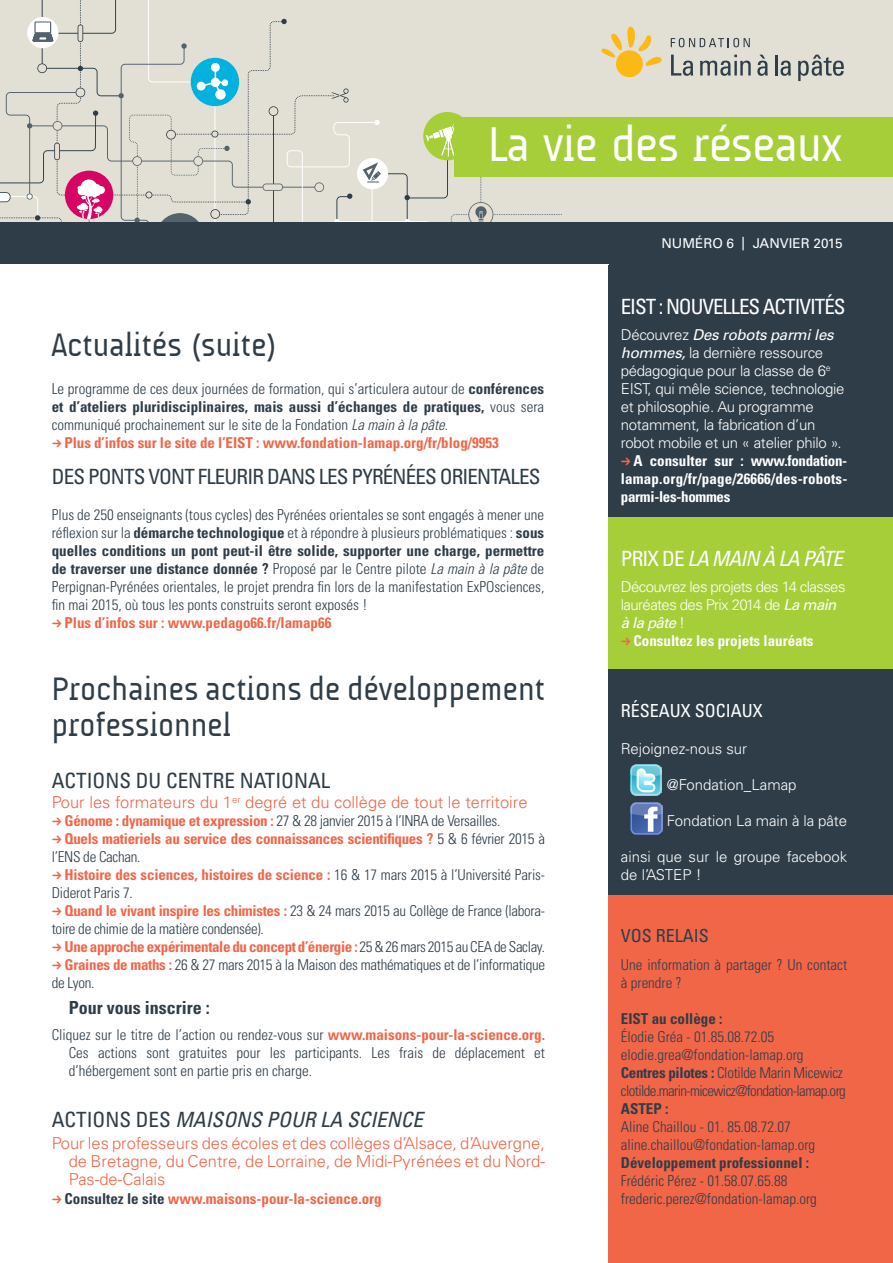
<style>
.page{position:relative;width:893px;height:1263px;background:#fff}
.page>*{position:absolute;margin:0;border:0;box-sizing:border-box;transform-origin:0 0}
.Titre___-_Bloc{font:49.5px "A Udimat";letter-spacing:-.015em;color:#fff}
.Sommaire_-_niv_1{font:33px/36px "A Udimat";color:#2e3d48}
.Sommaire_-_niv_1-2{font:condensed 21px "Univers LT Std";letter-spacing:-.04em;color:#2e3d48}
.Sommaire_-_niv_1-3{font:italic condensed 21px "Univers LT Std";color:#2e3d48}
.Sommaire_-_niv_1-4{font:condensed 21px "Univers LT Std";color:#2e3d48}
.Sommaire_-_niv_1-5{font:condensed 21px "Univers LT Std";letter-spacing:-.05em;color:#fff}
.Sommaire_-_niv_1-6{font:italic condensed 21px "Univers LT Std";letter-spacing:-.04em;color:#fff}
.Sommaire_-_niv_1-7{font:700 condensed 18px "Univers LT Std";color:#2e3d48}
.Sommaire_-_niv_1-8{font:condensed 18px "Univers LT Std";color:#fff}
.Sommaire_-_niv_1-9{font:condensed 18px "Univers LT Std";color:#2e3d48}
.Sommaire_-_niv_1-10{font:300 16.5px/18px "Univers LT Std";color:#f26648;text-align:justify}
.Sommaire_-_niv_1-11{font:300 condensed 15px/18px "Univers LT Std";color:#2e3d48;text-align:justify}
.Sommaire_-_niv_1-12{font:300 condensed 15px/18px "Univers LT Std";letter-spacing:-.02em;color:#2e3d48}
.t1{font:700 condensed 15px/18px "Univers LT Std";letter-spacing:-.005em;color:#f26648}
.t2{font:300 15px/18px "Univers LT Std";letter-spacing:-.02em;color:#fff}
.t3{font:700 condensed 15px/18px "Univers LT Std";color:#fff;text-align:justify}
.t4{font:300 15px/18px "Univers LT Std";color:#fff}
.Sommaire_-_niv_1-13{font:300 condensed 15px/18px "Univers LT Std";letter-spacing:-.04em;color:#2e3d48}
.t5{font:700 condensed 15px "Univers LT Std";letter-spacing:-.025em;color:#f26648}
.t6{font:300 15px/18px "Univers LT Std";letter-spacing:-.04em;color:#fff}
.t7{font:700 condensed 15px "Univers LT Std";color:#2e3d48}
.Header_-_Couv__Numér{font:13.5px "Univers LT Std";color:#fff}
.s1{font-weight:700}
.s2{font-style:italic}
.s3{font-weight:700;color:#f26648}
.s4{font-weight:300;color:#2e3d48}
.s5{font-style:normal}
.s6{color:#2e3d48}
.s7{font-weight:400;font-style:italic}
</style>
<div class="page">
<div style="left:0;top:0;width:893px;height:265px;background:#e2e0d5"></div>
<svg style="left:0;top:0;width:562px;height:222px"></svg>
<div style="left:608px;top:517px;width:285px;height:153px;background:#a6ce39"></div>
<svg style="left:671px;top:38px;width:79px;height:9px"></svg>
<svg style="left:671px;top:55px;width:22px;height:21px"></svg>
<svg style="left:700px;top:55px;width:51px;height:21px"></svg>
<svg style="left:757px;top:55px;width:11px;height:21px"></svg>
<hr style="left:775px;top:55px;width:2px;height:21px;background:#2e3d48">
<svg style="left:780px;top:61px;width:11px;height:15px"></svg>
<svg style="left:798px;top:55px;width:46px;height:26px"></svg>
<svg style="left:601px;top:27px;width:61px;height:51px"></svg>
<div style="left:0;top:222px;width:893px;height:43px;background:#2e3d48"></div>
<div style="left:608px;top:670px;width:285px;height:225px;background:#2e3d48"></div>
<div style="left:608px;top:895px;width:285px;height:368px;background:#f26648"></div>
<img style="left:631px;top:764px;width:31px;height:31px">
<img style="left:630px;top:802px;width:33px;height:33px">
<div style="left:454px;top:117px;width:439px;height:59px;background:#a6ce39"></div>
<div style="left:608px;top:265px;width:285px;height:252px;background:#2e3d48"></div>
<p class="Titre___-_Bloc" style="left:488px;top:116px;width:356px">La vie des réseaux</p>
<p class="Sommaire_-_niv_1" style="left:52px;top:327px;width:226px">Actualités (suite)</p>
<p class="Sommaire_-_niv_1-11" style="left:52px;top:380px;width:494px">Le programme de ces deux journées de formation, qui s’articulera autour de <span class="s1">conférences et d’ateliers pluridisciplinaires, mais aussi d’échanges de pratiques,</span> vous sera communiqué prochainement sur le site de la Fondation <span class="s2">La main à la pâte</span>.</p>
<p class="t1" style="left:65px;top:434px;width:436px">Plus d’infos sur le site de l’EIST : www.fondation-lamap.org/fr/blog/9953</p>
<p class="Sommaire_-_niv_1-2" style="left:52px;top:464px;width:490px">DES PONTS VONT FLEURIR DANS LES PYRÉNÉES ORIENTALES</p>
<p class="Sommaire_-_niv_1-11" style="left:52px;top:506px;width:494px">Plus de 250 enseignants (tous cycles) des Pyrénées orientales se sont engagés à mener une réflexion sur la <span class="s1">démarche technologique</span> et à répondre à plusieurs problématiques : <span class="s1">sous quelles conditions un pont peut-il être solide, supporter une charge, permettre de traverser une distance donnée ?</span> Proposé par le Centre pilote <span class="s2">La main à la pâte</span> de Perpignan-Pyrénées orientales, le projet prendra fin lors de la manifestation ExPOsciences, fin mai 2015, où tous les ponts construits seront exposés !</p>
<p class="t1" style="left:65px;top:614px;width:268px">Plus d’infos sur : www.pedago66.fr/lamap66</p>
<p class="Sommaire_-_niv_1" style="left:52px;top:671px;width:495px">Prochaines actions de développement professionnel</p>
<p class="Sommaire_-_niv_1-4" style="left:52px;top:767px;width:280px">ACTIONS DU CENTRE NATIONAL</p>
<p class="Sommaire_-_niv_1-10" style="left:52px;top:793px;width:477px">Pour les formateurs du 1<sup>er</sup> degré et du collège de tout le territoire</p>
<p class="Sommaire_-_niv_1-12" style="left:65px;top:812px;width:437px"><span class="s3">Génome : dynamique et expression :</span> 27 &amp; 28 janvier 2015 à l’INRA de Versailles.</p>
<p class="t1" style="left:52px;top:830px;width:495px;text-indent:13px">Quels matieriels au service des connaissances scientifiques ? <span class="s4">5 &amp; 6 février 2015 à l’ENS de Cachan.</span></p>
<p class="Sommaire_-_niv_1-11" style="left:52px;top:866px;width:495px;text-indent:13px"><span class="s3">Histoire des sciences, histoires de science :</span> 16 &amp; 17 mars 2015 à l’Université Paris-<br>Diderot Paris 7.</p>
<p class="Sommaire_-_niv_1-12" style="left:52px;top:902px;width:495px;text-indent:13px"><span class="s3">Quand le vivant inspire les chimistes :</span> 23 &amp; 24 mars 2015 au Collège de France (labora&shy;toire de chimie de la matière condensée).</p>
<p class="t5" style="left:65px;top:938px;width:482px">Une approche expérimentale du concept d’énergie : <span class="s4">25 &amp; 26 mars 2015 au CEA de Saclay.</span></p>
<p class="Sommaire_-_niv_1-12" style="left:52px;top:956px;width:495px;text-indent:13px"><span class="s3">Graines de maths :</span> 26 &amp; 27 mars 2015 à la Maison des mathématiques et de l’informatique de Lyon.</p>
<p class="Sommaire_-_niv_1-7" style="left:69px;top:997px;width:142px">Pour vous inscrire :</p>
<p class="Sommaire_-_niv_1-11" style="left:69px;top:1025px;width:478px;text-indent:-17px">Cliquez sur le titre de l’action ou rendez-vous sur <span class="s3">www.maisons-pour-la-science.org.<br></span>Ces actions sont gratuites pour les participants. Les frais de déplacement et d’hébergement sont en partie pris en charge.</p>
<p class="Sommaire_-_niv_1-3" style="left:52px;top:1106px;width:373px"><span class="s5">ACTIONS DES</span> MAISONS POUR LA SCIENCE</p>
<p class="Sommaire_-_niv_1-10" style="left:69px;top:1134px;width:478px;text-indent:-17px">Pour les professeurs des écoles et des collèges d’Alsace, d’Auvergne, de Bretagne, du Centre, de Lorraine, de Midi-Pyrénées et du Nord-Pas-de-Calais</p>
<p class="t1" style="left:65px;top:1190px;width:319px"><span class="s6">Consultez le site</span> www.maisons-pour-la-science.org</p>
<p class="Header_-_Couv__Numér" style="left:661px;top:236px;width:183px">NUMÉRO 6 | JANVIER 2015</p>
<p class="Sommaire_-_niv_1-5" style="left:621px;top:293px;width:226px">EIST : NOUVELLES ACTIVITÉS</p>
<p class="t2" style="left:621px;top:326px;width:225px">Découvrez <span class="s7">Des robots parmi les hommes,</span> la dernière ressource pédagogique pour la classe de 6<sup>e<br></sup>EIST, qui mêle science, technologie et philosophie. Au programme notamment, la fabrication d’un robot mobile et un « atelier philo ».</p>
<p class="t3" style="left:621px;top:452px;width:228px;text-indent:13px">A consulter sur : www.fondation&shy;lamap.org/fr/page/26666/des-robots&shy;parmi-les-hommes</p>
<p class="Sommaire_-_niv_1-6" style="left:621px;top:545px;width:224px"><span class="s5">PRIX DE</span> LA MAIN À LA PÂTE</p>
<p class="t6" style="left:621px;top:578px;width:226px">Découvrez les projets des 14 classes lauréates des Prix 2014 de <span class="s7">La main à la pâte</span> !</p>
<p class="t3" style="left:634px;top:632px;width:181px">Consultez les projets lauréats</p>
<p class="Sommaire_-_niv_1-8" style="left:621px;top:699px;width:144px">RÉSEAUX SOCIAUX</p>
<p class="t4" style="left:621px;top:740px;width:128px">Rejoignez-nous sur</p>
<p class="t4" style="left:667px;top:776px;width:131px">@Fondation_Lamap</p>
<p class="t4" style="left:667px;top:812px;width:182px">Fondation La main à la pâte</p>
<p class="t4" style="left:621px;top:848px;width:228px">ainsi que sur le groupe facebook de l’ASTEP !</p>
<p class="Sommaire_-_niv_1-9" style="left:621px;top:924px;width:90px">VOS RELAIS</p>
<p class="Sommaire_-_niv_1-11" style="left:621px;top:956px;width:228px">Une information à partager ? Un contact à prendre ?</p>
<p class="t7" style="left:621px;top:1010px;width:103px">EIST au collège :</p>
<p class="Sommaire_-_niv_1-11" style="left:621px;top:1028px;width:155px">Élodie Gréa - 01.85.08.72.05</p>
<p class="Sommaire_-_niv_1-11" style="left:621px;top:1046px;width:184px">elodie.grea@fondation-lamap.org</p>
<p class="Sommaire_-_niv_1-13" style="left:621px;top:1064px;width:227px"><span class="s1">Centres pilotes :</span> Clotilde Marin Micewicz clotilde.marin-micewicz@fondation-lamap.org</p>
<p class="t7" style="left:621px;top:1100px;width:49px">ASTEP :</p>
<p class="Sommaire_-_niv_1-11" style="left:621px;top:1118px;width:171px">Aline Chaillou - 01. 85.08.72.07</p>
<p class="Sommaire_-_niv_1-11" style="left:621px;top:1136px;width:196px">aline.chaillou@fondation-lamap.org</p>
<p class="t7" style="left:621px;top:1154px;width:190px">Développement professionnel :</p>
<p class="Sommaire_-_niv_1-11" style="left:621px;top:1172px;width:168px">Frédéric Pérez - 01.58.07.65.88</p>
<p class="Sommaire_-_niv_1-11" style="left:621px;top:1190px;width:198px">frederic.perez@fondation-lamap.org</p>
</div>
